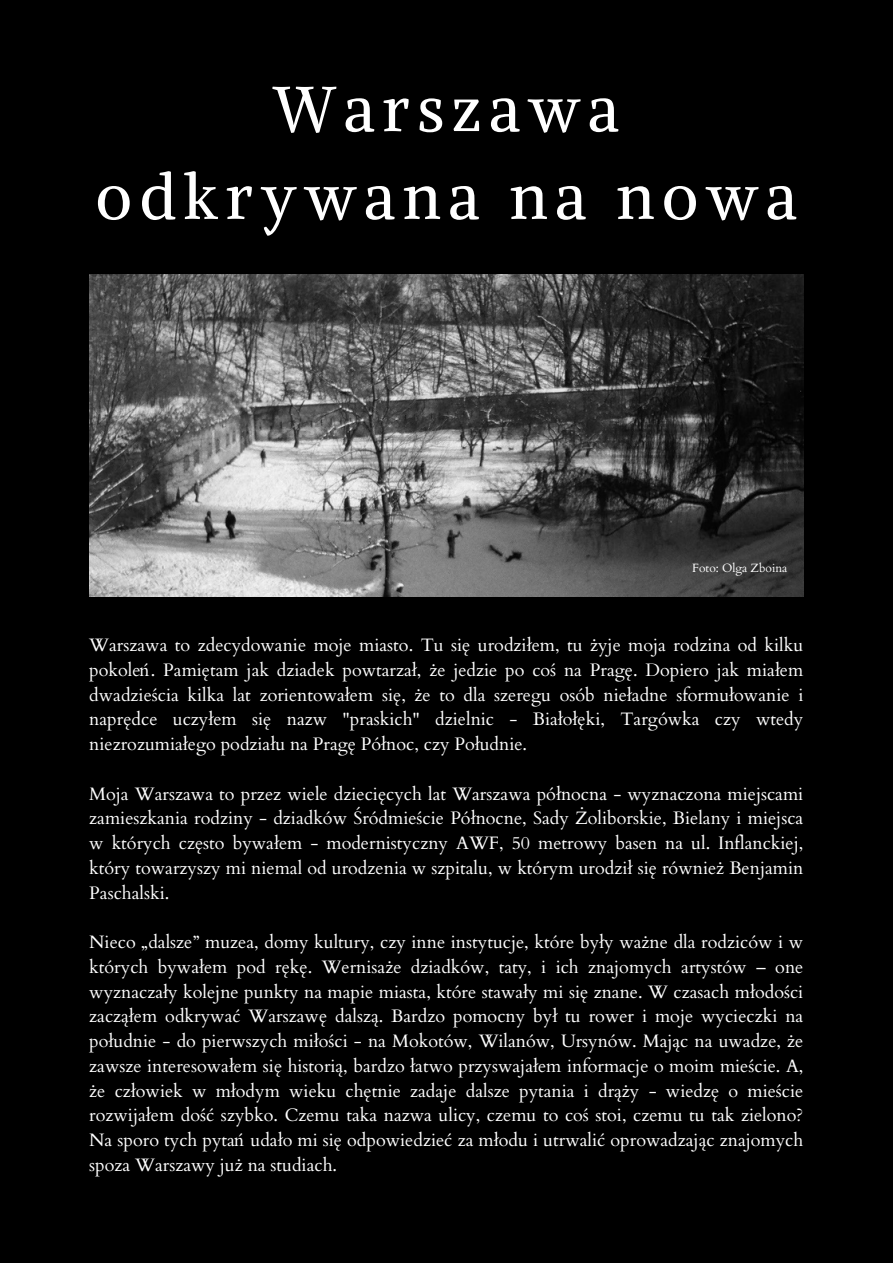
<style>
.page{position:relative;width:893px;height:1264px;background:#fff}
.page>*{position:absolute;margin:0;border:0;box-sizing:border-box;transform-origin:0 0}
.t1{font:63px/87.6px "Alike";letter-spacing:.12em;color:#fff;text-align:center}
.t2{font:18px/24.8px "Cardo";color:#fff;text-align:justify}
.t3{font:12px "Cardo";color:#fff}
</style>
<div class="page">
<div style="left:0;top:0;width:892px;height:1262px;background:#000"></div>
<img style="left:89px;top:274px;width:714px;height:322px">
<p class="t1" style="left:96px;top:65px;width:702px">Warszawa odkrywana na nowa</p>
<p class="t3" style="left:692px;top:560px;width:97px">Foto: Olga Zboina</p>
<p class="t2" style="left:89px;top:633px;width:715px">Warszawa to zdecydowanie moje miasto. Tu się urodziłem, tu żyje moja rodzina od kilku pokoleń. Pamiętam jak dziadek powtarzał, że jedzie po coś na Pragę. Dopiero jak miałem dwadzieścia kilka lat zorientowałem się, że to dla szeregu osób nieładne sformułowanie i naprędce uczyłem się nazw "praskich" dzielnic - Białołęki, Targówka czy wtedy niezrozumiałego podziału na Pragę Północ, czy Południe.</p>
<p class="t2" style="left:89px;top:781px;width:715px">Moja Warszawa to przez wiele dziecięcych lat Warszawa północna - wyznaczona miejscami zamieszkania rodziny - dziadków Śródmieście Północne, Sady Żoliborskie, Bielany i miejsca w których często bywałem - modernistyczny AWF, 50 metrowy basen na ul. Inflanckiej, który towarzyszy mi niemal od urodzenia w szpitalu, w którym urodził się również Benjamin Paschalski.</p>
<p class="t2" style="left:89px;top:930px;width:715px">Nieco „dalsze” muzea, domy kultury, czy inne instytucje, które były ważne dla rodziców i w których bywałem pod rękę. Wernisaże dziadków, taty, i ich znajomych artystów – one wyznaczały kolejne punkty na mapie miasta, które stawały mi się znane. W czasach młodości zacząłem odkrywać Warszawę dalszą. Bardzo pomocny był tu rower i moje wycieczki na południe - do pierwszych miłości - na Mokotów, Wilanów, Ursynów. Mając na uwadze, że zawsze interesowałem się historią, bardzo łatwo przyswajałem informacje o moim mieście. A, że człowiek w młodym wieku chętnie zadaje dalsze pytania i drąży - wiedzę o mieście rozwijałem dość szybko. Czemu taka nazwa ulicy, czemu to coś stoi, czemu tu tak zielono?<br>Na sporo tych pytań udało mi się odpowiedzieć za młodu i utrwalić oprowadzając znajomych spoza Warszawy już na studiach.</p>
</div>
